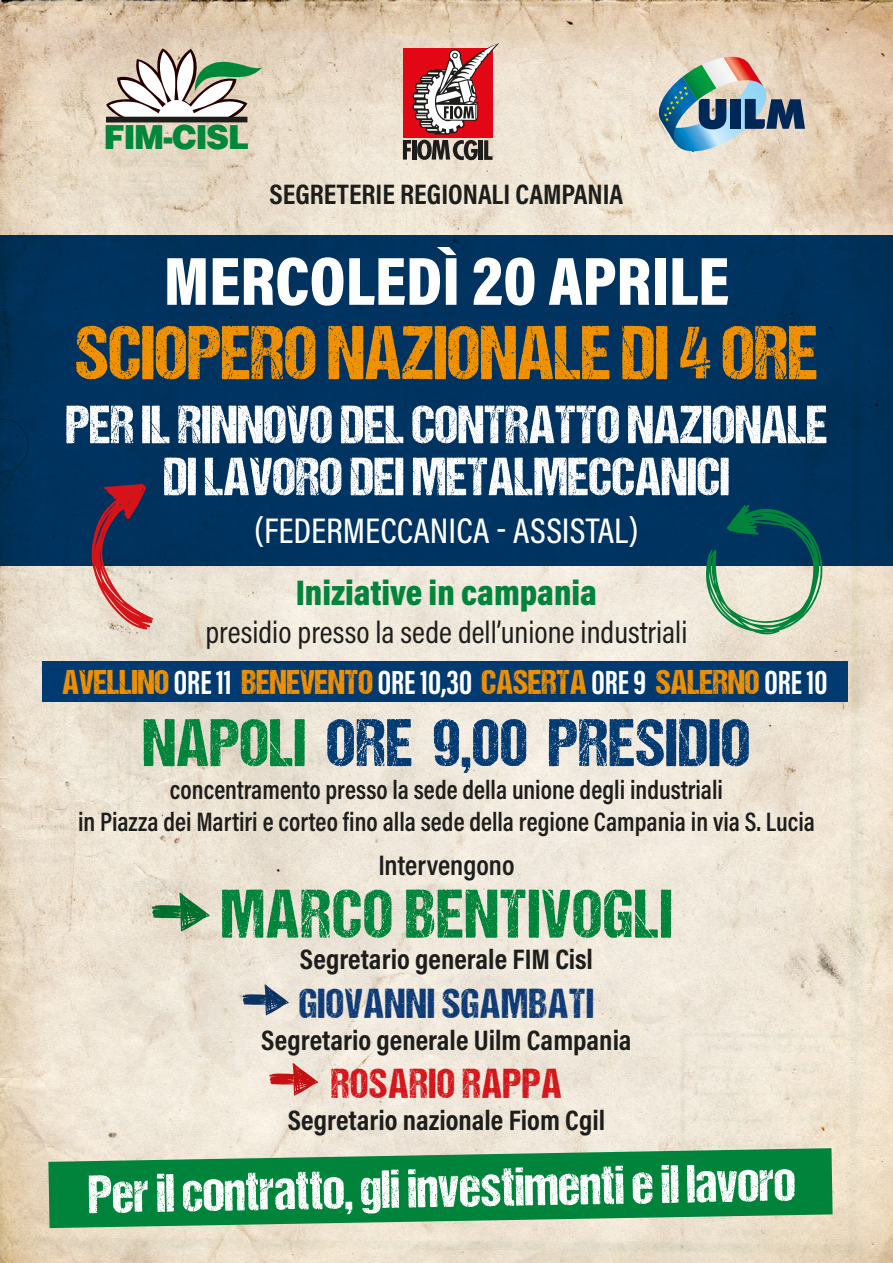
<style>
.page{position:relative;width:893px;height:1263px;background:#fff}
.page>*{position:absolute;margin:0;border:0;box-sizing:border-box;transform-origin:0 0}
.t1{font:76.5px "DCC Ash";color:#f39200}
.t2{font:900 69px "Acumin Pro Cond";color:#fff}
.t3{font:69px "DCC Ash";letter-spacing:.02em;color:#00843b}
.t4{font:67.5px "DCC Ash";letter-spacing:.01em;color:#013971}
.t5{font:54px/52.1px "DCC Ash";color:#fff;text-align:center}
.t6{font:42px "DCC Ash";letter-spacing:.02em;color:#0c3975}
.t7{font:42px "DCC Ash";letter-spacing:.02em;color:#d51318}
.t8{font:500 36px "Acumin Pro Cond";color:#fff}
.t9{font:900 36px "Acumin Pro Cond";color:#00843b}
.t10{font:34.5px "DCC Ash";color:#f39200}
.t11{font:900 33.15px "Helvetica";letter-spacing:-.045em;color:#008739;scale:.96 1}
.t12{font:31.5px "Acumin Pro Cond";color:#1d1d1b}
.t13{font:700 28.5px "Acumin Pro Cond";color:#1d1d1b}
.t14{font:600 28.5px "Acumin Pro Cond";color:#1d1d1b}
.t15{font:600 27px/32.4px "Acumin Pro Cond";color:#1d1d1b;text-align:center;scale:.95 1}
.s1{font-family:"Acumin Pro Extra Cond";font-weight:700;color:#fff}
.s2{color:#00843b}
</style>
<div class="page">
<img style="left:0;top:0;width:893px;height:1263px">
<div style="left:106px;top:117px;width:141px;height:5px;background:#1d1d1b"></div>
<svg style="left:106px;top:48px;width:156px;height:69px"></svg>
<svg style="left:403px;top:43px;width:96px;height:117px;background:#b56465"></svg>
<svg style="left:654px;top:57px;width:151px;height:99px;background:#9caaac"></svg>
<div style="left:0;top:235px;width:893px;height:331px;background:#00335f"></div>
<div style="left:43px;top:661px;width:805px;height:41px;background:#013971"></div>
<svg style="left:151px;top:893px;width:59px;height:39px;background:#8eb38f"></svg>
<svg style="left:269px;top:1063px;width:49px;height:33px;background:#de938c"></svg>
<svg style="left:242px;top:984px;width:47px;height:31px"></svg>
<svg style="left:706px;top:505px;width:130px;height:131px"></svg>
<svg style="left:90px;top:484px;width:63px;height:145px"></svg>
<svg style="left:48px;top:1148px;width:785px;height:80px;background:#299455"></svg>
<p class="t11" style="left:104px;top:115px;width:153px">FIM-CISL</p>
<p class="t13" style="left:270px;top:175px;width:355px">SEGRETERIE REGIONALI CAMPANIA</p>
<h2 class="t2" style="left:164px;top:236px;width:567px">MERCOLEDÌ 20 APRILE</h2>
<h1 class="t1" style="left:75px;top:312px;width:744px">SCIOPERO NAZIONALE DI 4 ORE</h1>
<h3 class="t5" style="left:66px;top:398px;width:763px">PER IL RINNOVO DEL CONTRATTO NAZIONALE<br>DI LAVORO DEI METALMECCANICI</h3>
<h3 class="t8" style="left:254px;top:507px;width:386px">(FEDERMECCANICA - ASSISTAL)</h3>
<h3 class="t9" style="left:296px;top:569px;width:303px">Iniziative in campania</h3>
<p class="t12" style="left:205px;top:611px;width:483px">presidio presso la sede dell’unione industriali</p>
<p class="t10" style="left:62px;top:663px;width:767px">AVELLINO <span class="s1">ORE 11</span> BENEVENTO <span class="s1">ORE 10,30</span> CASERTA <span class="s1">ORE 9</span> SALERNO <span class="s1">ORE 10</span></p>
<h3 class="t4" style="left:143px;top:706px;width:609px"><span class="s2">NAPOLI</span> ORE 9,00 PRESIDIO</h3>
<p class="t15" style="left:78px;top:772px;width:777px">concentramento presso la sede della unione degli industriali<br>in Piazza dei Martiri e corteo fino alla sede della regione Campania in via S. Lucia</p>
<p class="t14" style="left:378px;top:846px;width:138px">Intervengono</p>
<h2 class="t3" style="left:221px;top:877px;width:453px">MARCO BENTIVOGLI</h2>
<p class="t13" style="left:300px;top:941px;width:295px">Segretario generale FIM Cisl</p>
<h3 class="t6" style="left:299px;top:981px;width:296px">GIOVANNI SGAMBATI</h3>
<p class="t13" style="left:261px;top:1021px;width:372px">Segretario generale Uilm Campania</p>
<h3 class="t7" style="left:331px;top:1061px;width:232px">ROSARIO RAPPA</h3>
<p class="t13" style="left:288px;top:1101px;width:319px">Segretario nazionale Fiom Cgil</p>
<h3 class="t5" style="left:88px;top:1167px;width:708px;rotate:-1deg">Per il contratto, gli investimenti e il lavoro</h3>
</div>
